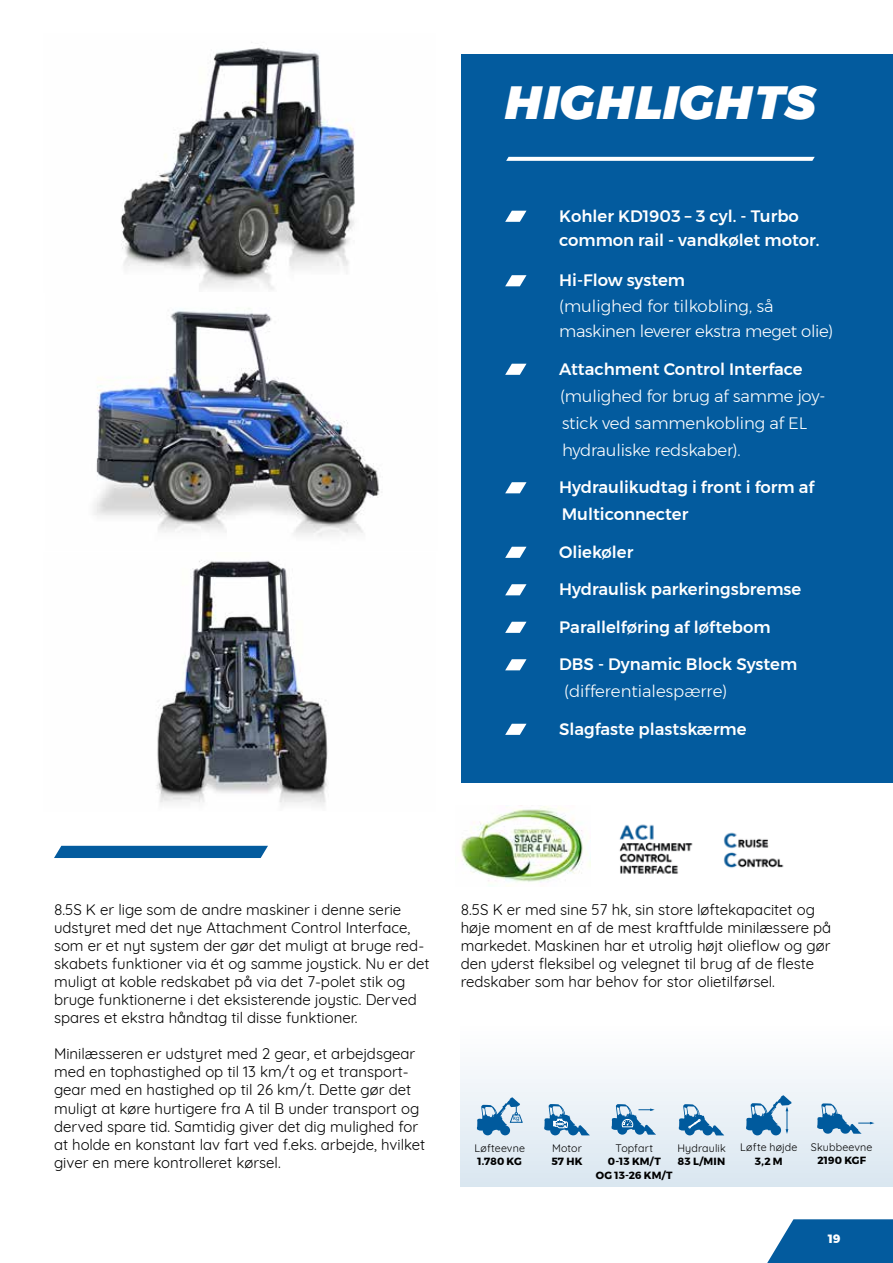
<style>
.page{position:relative;width:893px;height:1263px;background:#fff}
.page>*{position:absolute;margin:0;border:0;box-sizing:border-box;transform-origin:0 0}
.t1{font:italic 900 46.5px "Montserrat";letter-spacing:.01em;color:#fff}
.t2{font:500 16.5px/24px "Montserrat";color:#fff}
.t3{font:300 16.5px/27px "Montserrat";letter-spacing:-.01em;color:#fff}
.t4{font:15px/18px "Quicksand";color:#000}
.t5{font:800 12px "Montserrat";color:#fff}
.t6{font:10.65px "Quicksand";letter-spacing:.015em;color:#000}
.t7{font:700 10.35px "Montserrat";letter-spacing:.005em;color:#000}
.t8{font:6px "Arial";color:#005a9d}
</style>
<div class="page">
<svg style="left:767px;top:1219px;width:126px;height:44px;background:#1f6da8"></svg>
<div style="left:54px;top:846px;width:214px;height:12px;background:#035b9e"></div>
<div style="left:461px;top:1022px;width:432px;height:164px;background:linear-gradient(to bottom,#fff,#dae7f0)"></div>
<svg style="left:477px;top:1097px;width:45px;height:38px;background:#8cb4d2"></svg>
<svg style="left:544px;top:1104px;width:46px;height:31px"></svg>
<svg style="left:611px;top:1104px;width:45px;height:31px"></svg>
<svg style="left:679px;top:1104px;width:45px;height:31px"></svg>
<svg style="left:746px;top:1095px;width:46px;height:40px;background:#8bb4d2"></svg>
<svg style="left:817px;top:1103px;width:59px;height:31px;background:#9dbfd9"></svg>
<div style="left:461px;top:54px;width:432px;height:728px;background:#035b9e"></div>
<svg style="left:505px;top:211px;width:21px;height:11px"></svg>
<svg style="left:505px;top:275px;width:21px;height:11px"></svg>
<svg style="left:505px;top:364px;width:21px;height:11px"></svg>
<svg style="left:505px;top:482px;width:21px;height:11px"></svg>
<svg style="left:505px;top:547px;width:21px;height:11px"></svg>
<svg style="left:505px;top:584px;width:21px;height:11px"></svg>
<svg style="left:505px;top:622px;width:21px;height:11px"></svg>
<svg style="left:505px;top:659px;width:21px;height:11px"></svg>
<svg style="left:505px;top:724px;width:21px;height:11px"></svg>
<svg style="left:506px;top:157px;width:309px;height:4px"></svg>
<img style="left:120px;top:42px;width:235px;height:248px">
<img style="left:94px;top:308px;width:288px;height:229px">
<img style="left:156px;top:560px;width:172px;height:246px">
<img style="left:460px;top:806px;width:130px;height:76px">
<img style="left:723px;top:832px;width:61px;height:36px">
<img style="left:619px;top:824px;width:74px;height:50px">
<h1 class="t1" style="left:503px;top:64px;width:314px">HIGHLIGHTS</h1>
<p class="t2" style="left:559px;top:204px;width:262px">Kohler KD1903 – 3 cyl. - Turbo common rail - vandkølet motor.</p>
<p class="t2" style="left:559px;top:268px;width:127px">Hi-Flow system</p>
<p class="t3" style="left:559px;top:293px;width:276px;line-height:25.5px">(mulighed for tilkobling, så maskinen leverer ekstra meget olie)</p>
<p class="t2" style="left:559px;top:357px;width:245px">Attachment Control Interface</p>
<p class="t3" style="left:560px;top:382px;width:267px">(mulighed for brug af samme joy&shy;stick ved sammenkobling af EL hydrauliske redskaber).</p>
<p class="t2" style="left:559px;top:474px;width:257px;line-height:27px">Hydraulikudtag i front i form af<br>Multiconnecter</p>
<p class="t2" style="left:559px;top:540px;width:76px">Oliekøler</p>
<p class="t2" style="left:559px;top:577px;width:244px">Hydraulisk parkeringsbremse</p>
<p class="t2" style="left:559px;top:615px;width:213px">Parallelføring af løftebom</p>
<p class="t2" style="left:559px;top:652px;width:240px">DBS - Dynamic Block System</p>
<p class="t3" style="left:564px;top:678px;width:165px">(differentialespærre)</p>
<p class="t2" style="left:559px;top:717px;width:189px">Slagfaste plastskærme</p>
<p class="t4" style="left:54px;top:899px;width:377px">8.5S K er lige som de andre maskiner i denne serie udstyret med det nye Attachment Control Interface, som er et nyt system der gør det muligt at bruge red&shy;skabets funktioner via ét og samme joystick. Nu er det muligt at koble redskabet på via det 7-polet stik og bruge funktionerne i det eksisterende joystic. Derved spares et ekstra håndtag til disse funktioner.</p>
<p class="t4" style="left:54px;top:1043px;width:373px">Minilæsseren er udstyret med 2 gear, et arbejdsgear med en tophastighed op til 13 km/t og et transport&shy;gear med en hastighed op til 26 km/t. Dette gør det muligt at køre hurtigere fra A til B under transport og derved spare tid. Samtidig giver det dig mulighed for at holde en konstant lav fart ved f.eks. arbejde, hvilket giver en mere kontrolleret kørsel.</p>
<p class="t4" style="left:461px;top:899px;width:372px">8.5S K er med sine 57 hk, sin store løftekapacitet og høje moment en af de mest kraftfulde minilæssere på markedet. Maskinen har et utrolig højt olieflow og gør den yderst fleksibel og velegnet til brug af de fleste redskaber som har behov for stor olietilførsel.</p>
<p class="t8" style="left:513px;top:1114px;width:8px">kg</p>
<p class="t6" style="left:474px;top:1140px;width:52px">Løfteevne</p>
<p class="t7" style="left:477px;top:1153px;width:46px">1.780 KG</p>
<p class="t6" style="left:552px;top:1140px;width:31px">Motor</p>
<p class="t7" style="left:551px;top:1153px;width:33px">57 HK</p>
<p class="t6" style="left:616px;top:1140px;width:39px">Topfart</p>
<p class="t7" style="left:608px;top:1153px;width:54px">0-13 KM/T</p>
<p class="t6" style="left:677px;top:1140px;width:50px">Hydraulik</p>
<p class="t7" style="left:678px;top:1153px;width:49px">83 L/MIN</p>
<p class="t7" style="left:596px;top:1166px;width:78px">OG 13-26 KM/T</p>
<p class="t6" style="left:740px;top:1139px;width:59px">Løfte højde</p>
<p class="t7" style="left:755px;top:1153px;width:29px">3,2 M</p>
<p class="t6" style="left:811px;top:1139px;width:63px">Skubbeevne</p>
<p class="t7" style="left:817px;top:1152px;width:50px">2190 KGF</p>
<p class="t5" style="left:828px;top:1229px;width:14px">19</p>
</div>
